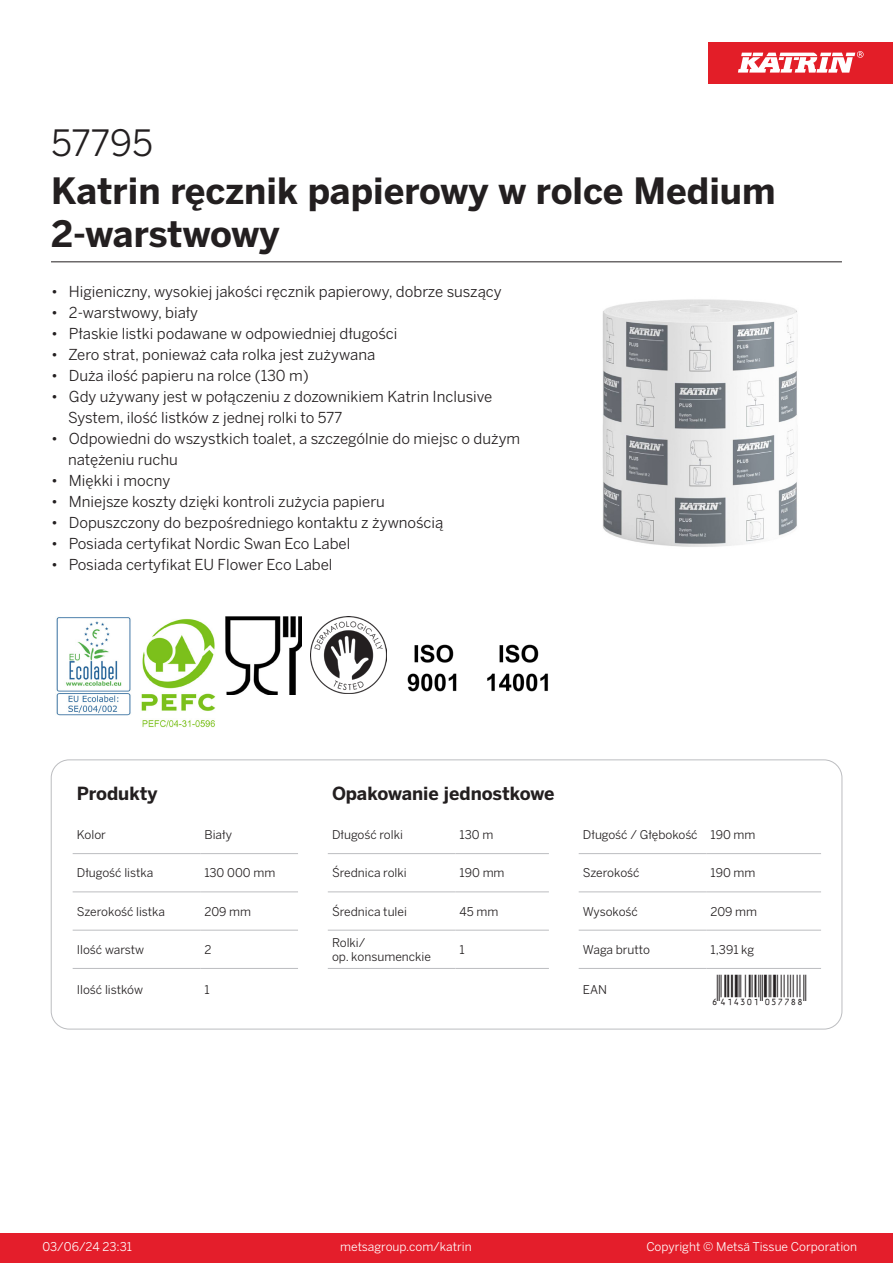
<style>
.page{position:relative;width:893px;height:1263px;background:#fff}
.page>*{position:absolute;margin:0;border:0;box-sizing:border-box;transform-origin:0 0}
.Product_Name{font:700 36px/43.2px "Benton Sans";color:#231f20}
.External_material_co{font:36px "Benton Sans";letter-spacing:-.005em;color:#231f20}
.T_EAN{font:30px "Viisas EAN Matala";color:#231f20}
.T_TableHeader{font:700 18px "Benton Sans";letter-spacing:-.005em;color:#231f20}
.MarketingBullets{font:15px/21px "Benton Sans";color:#231f20}
.T_TableBody{font:12px "Benton Sans";color:#231f20}
.t1{font:12px "Benton Sans";color:#fff}
</style>
<div class="page">
<div style="left:0;top:1233px;width:893px;height:30px;background:#e41e2b"></div>
<div style="left:708px;top:43px;width:185px;height:41px;background:#e31e28"></div>
<svg style="left:738px;top:51px;width:126px;height:22px"></svg>
<hr style="left:73px;top:853px;width:127px;height:1px;background:#bcbdc0">
<hr style="left:200px;top:853px;width:98px;height:1px;background:#bcbdc0">
<hr style="left:328px;top:853px;width:127px;height:1px;background:#bcbdc0">
<hr style="left:455px;top:853px;width:94px;height:1px;background:#bcbdc0">
<hr style="left:579px;top:853px;width:127px;height:1px;background:#bcbdc0">
<hr style="left:706px;top:853px;width:115px;height:1px;background:#bcbdc0">
<hr style="left:73px;top:892px;width:127px;height:1px;background:#bcbdc0">
<hr style="left:200px;top:892px;width:98px;height:1px;background:#bcbdc0">
<hr style="left:328px;top:892px;width:127px;height:1px;background:#bcbdc0">
<hr style="left:455px;top:892px;width:94px;height:1px;background:#bcbdc0">
<hr style="left:579px;top:892px;width:127px;height:1px;background:#bcbdc0">
<hr style="left:706px;top:892px;width:115px;height:1px;background:#bcbdc0">
<hr style="left:73px;top:930px;width:127px;height:1px;background:#bcbdc0">
<hr style="left:200px;top:930px;width:98px;height:1px;background:#bcbdc0">
<hr style="left:328px;top:930px;width:127px;height:1px;background:#bcbdc0">
<hr style="left:455px;top:930px;width:94px;height:1px;background:#bcbdc0">
<hr style="left:579px;top:930px;width:127px;height:1px;background:#bcbdc0">
<hr style="left:706px;top:930px;width:115px;height:1px;background:#bcbdc0">
<hr style="left:73px;top:968px;width:127px;height:1px;background:#bcbdc0">
<hr style="left:200px;top:968px;width:98px;height:1px;background:#bcbdc0">
<hr style="left:328px;top:968px;width:127px;height:1px;background:#bcbdc0">
<hr style="left:455px;top:968px;width:94px;height:1px;background:#bcbdc0">
<hr style="left:579px;top:968px;width:127px;height:1px;background:#bcbdc0">
<hr style="left:706px;top:968px;width:115px;height:1px;background:#bcbdc0">
<img style="left:602px;top:299px;width:195px;height:248px">
<img style="left:56px;top:617px;width:75px;height:98px">
<img style="left:141px;top:619px;width:75px;height:108px">
<img style="left:225px;top:617px;width:77px;height:77px">
<img style="left:310px;top:617px;width:77px;height:76px">
<img style="left:407px;top:644px;width:50px;height:48px">
<img style="left:487px;top:644px;width:61px;height:48px">
<hr style="left:51px;top:261px;width:791px;height:1px;background:#231f20">
<p class="External_material_co" style="left:51px;top:121px;width:104px">57795</p>
<p class="Product_Name" style="left:51px;top:170px;width:726px">Katrin ręcznik papierowy w rolce Medium<br>2-warstwowy</p>
<p class="MarketingBullets" style="left:51px;top:281px;width:452px">• Higieniczny, wysokiej jakości ręcznik papierowy, dobrze suszący</p>
<p class="MarketingBullets" style="left:51px;top:302px;width:149px">• 2-warstwowy, biały</p>
<p class="MarketingBullets" style="left:51px;top:323px;width:348px">• Płaskie listki podawane w odpowiedniej długości</p>
<p class="MarketingBullets" style="left:51px;top:344px;width:326px">• Zero strat, ponieważ cała rolka jest zużywana</p>
<p class="MarketingBullets" style="left:51px;top:365px;width:259px">• Duża ilość papieru na rolce (130 m)</p>
<p class="MarketingBullets" style="left:68px;top:386px;width:426px;text-indent:-17px">• Gdy używany jest w połączeniu z dozownikiem Katrin Inclusive<br>System, ilość listków z jednej rolki to 577</p>
<p class="MarketingBullets" style="left:68px;top:428px;width:454px;text-indent:-17px">• Odpowiedni do wszystkich toalet, a szczególnie do miejsc o dużym natężeniu ruchu</p>
<p class="MarketingBullets" style="left:51px;top:470px;width:121px">• Miękki i mocny</p>
<p class="MarketingBullets" style="left:51px;top:491px;width:335px">• Mniejsze koszty dzięki kontroli zużycia papieru</p>
<p class="MarketingBullets" style="left:51px;top:512px;width:394px">• Dopuszczony do bezpośredniego kontaktu z żywnością</p>
<p class="MarketingBullets" style="left:51px;top:533px;width:301px">• Posiada certyfikat Nordic Swan Eco Label</p>
<p class="MarketingBullets" style="left:51px;top:554px;width:283px">• Posiada certyfikat EU Flower Eco Label</p>
<p class="T_TableHeader" style="left:77px;top:782px;width:82px">Produkty</p>
<p class="T_TableHeader" style="left:332px;top:782px;width:224px">Opakowanie jednostkowe</p>
<p class="T_TableBody" style="left:77px;top:828px;width:31px">Kolor</p>
<p class="T_TableBody" style="left:204px;top:828px;width:29px">Biały</p>
<p class="T_TableBody" style="left:332px;top:828px;width:72px">Długość rolki</p>
<p class="T_TableBody" style="left:460px;top:828px;width:35px">130 m</p>
<p class="T_TableBody" style="left:583px;top:828px;width:116px">Długość / Głębokość</p>
<p class="T_TableBody" style="left:710px;top:828px;width:46px">190 mm</p>
<p class="T_TableBody" style="left:77px;top:866px;width:78px">Długość listka</p>
<p class="T_TableBody" style="left:204px;top:866px;width:72px">130 000 mm</p>
<p class="T_TableBody" style="left:332px;top:866px;width:76px">Średnica rolki</p>
<p class="T_TableBody" style="left:460px;top:866px;width:46px">190 mm</p>
<p class="T_TableBody" style="left:583px;top:866px;width:58px">Szerokość</p>
<p class="T_TableBody" style="left:710px;top:866px;width:46px">190 mm</p>
<p class="T_TableBody" style="left:77px;top:904px;width:90px">Szerokość listka</p>
<p class="T_TableBody" style="left:204px;top:904px;width:48px">209 mm</p>
<p class="T_TableBody" style="left:332px;top:904px;width:76px">Średnica tulei</p>
<p class="T_TableBody" style="left:460px;top:904px;width:40px">45 mm</p>
<p class="T_TableBody" style="left:583px;top:904px;width:56px">Wysokość</p>
<p class="T_TableBody" style="left:710px;top:904px;width:48px">209 mm</p>
<p class="T_TableBody" style="left:77px;top:942px;width:69px">Ilość warstw</p>
<p class="T_TableBody" style="left:204px;top:942px;width:9px">2</p>
<p class="T_TableBody" style="left:332px;top:935px;width:35px">Rolki/</p>
<p class="T_TableBody" style="left:332px;top:950px;width:100px">op. konsumenckie</p>
<p class="T_TableBody" style="left:460px;top:942px;width:7px">1</p>
<p class="T_TableBody" style="left:583px;top:942px;width:69px">Waga brutto</p>
<p class="T_TableBody" style="left:710px;top:942px;width:45px">1,391 kg</p>
<p class="T_TableBody" style="left:77px;top:983px;width:68px">Ilość listków</p>
<p class="T_TableBody" style="left:204px;top:983px;width:7px">1</p>
<p class="T_TableBody" style="left:583px;top:983px;width:26px">EAN</p>
<p class="T_EAN" style="left:710px;top:974px;width:97px">*6414301057788*</p>
<p class="t1" style="left:43px;top:1239px;width:91px">03/06/24 23:31</p>
<p class="t1" style="left:340px;top:1239px;width:133px">metsagroup.com/katrin</p>
<p class="t1" style="left:646px;top:1239px;width:212px">Copyright © Metsä Tissue Corporation</p>
</div>
